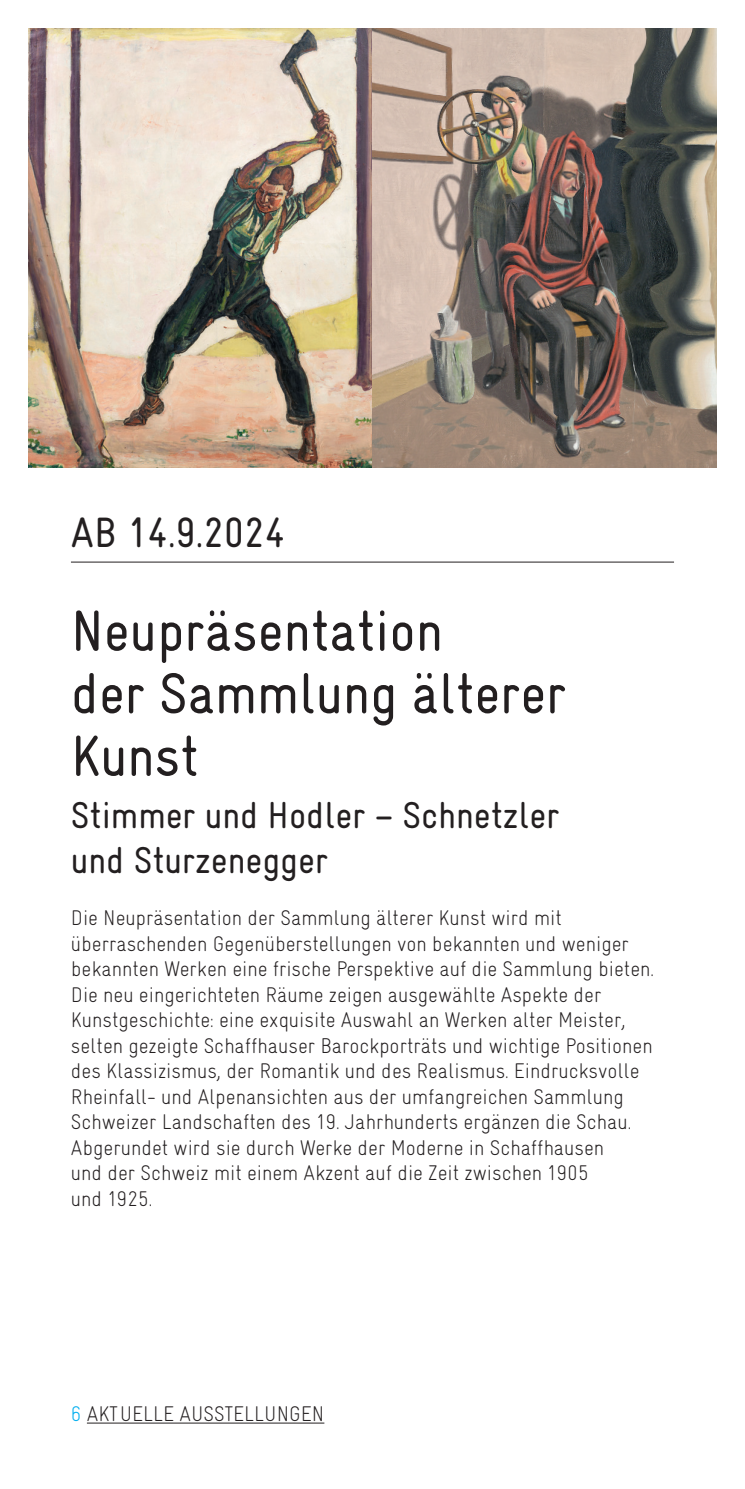
<style>
.page{position:relative;width:745px;height:1489px;background:#fff}
.page>*{position:absolute;margin:0;border:0;box-sizing:border-box;transform-origin:0 0}
.t1{font:57.5px/62.5px "Gravur Condensed";color:#231f20}
.t2{font:42.5px "Gravur Condensed";color:#231f20}
.t3{font:37.5px/45px "Gravur Condensed";color:#231f20}
.t4{font:300 21.25px/25.5px "Gravur Condensed";color:#231f20}
.s1{color:#00aeef}
</style>
<div class="page">
<hr style="left:87px;top:1422px;width:237px;height:1px;background:#231f20">
<hr style="left:71px;top:561px;width:602px;height:1px;background:#231f20">
<img style="left:28px;top:28px;width:344px;height:440px">
<img style="left:372px;top:28px;width:344px;height:440px">
<h2 class="t2" style="left:71px;top:509px;width:215px">AB 14.9.2024</h2>
<h1 class="t1" style="left:71px;top:599px;width:496px">Neupräsentation<br>der Sammlung älterer<br>Kunst</h1>
<h3 class="t3" style="left:71px;top:792px;width:489px">Stimmer und Hodler – Schnetzler und Sturzenegger</h3>
<p class="t4" style="left:71px;top:905px;width:584px">Die Neupräsentation der Sammlung älterer Kunst wird mit überraschenden Gegenüberstellungen von bekannten und weniger bekannten Werken eine frische Perspektive auf die Sammlung bieten.<br>Die neu eingerichteten Räume zeigen ausgewählte Aspekte der Kunstgeschichte: eine exquisite Auswahl an Werken alter Meister, selten gezeigte Schaffhauser Barockporträts und wichtige Positionen des Klassizismus, der Romantik und des Realismus. Eindrucksvolle Rheinfall- und Alpenansichten aus der umfangreichen Sammlung Schweizer Landschaften des 19. Jahrhunderts ergänzen die Schau.<br>Abgerundet wird sie durch Werke der Moderne in Schaffhausen<br>und der Schweiz mit einem Akzent auf die Zeit zwischen 1905<br>und 1925.</p>
<p class="t4" style="left:71px;top:1400px;width:255px"><span class="s1">6</span> AKTUELLE AUSSTELLUNGEN</p>
</div>
